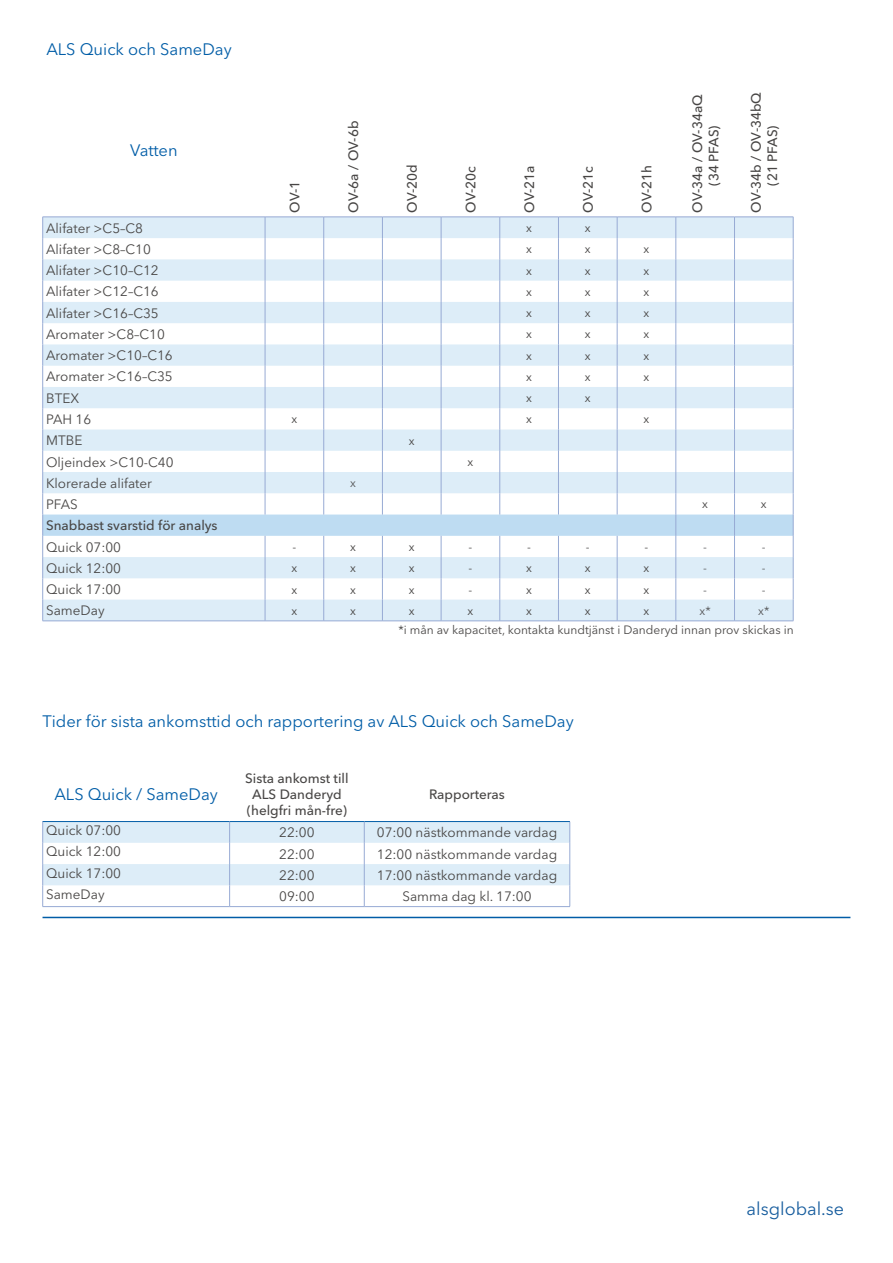
<style>
.page{position:relative;width:893px;height:1263px;background:#fff}
.page>*{position:absolute;margin:0;border:0;box-sizing:border-box;transform-origin:0 0}
.t1{font:18px "Avenir Next LT Pro";color:#175d9e}
.t2{font:16.5px "Avenir Next LT Pro";color:#015da7}
.t3{font:13.5px "Avenir Next LT Pro";color:#484645}
.t4{font:500 13.5px/16.2px "Avenir Next LT Pro";color:#484645;text-align:center}
.t5{font:12px "Avenir Next LT Pro";color:#494746}
.t6{font:12px "Avenir Next LT Pro";color:#484645}
.t7{font:12px "Avenir Next LT Pro";color:#57585a}
</style>
<div class="page">
<svg style="left:42px;top:217px;width:752px;height:404px"></svg>
<hr style="left:43px;top:621px;width:222px;height:1px;background:#97aad4">
<hr style="left:265px;top:621px;width:59px;height:1px;background:#97aad4">
<hr style="left:324px;top:621px;width:58px;height:1px;background:#97aad4">
<hr style="left:382px;top:621px;width:59px;height:1px;background:#97aad4">
<hr style="left:441px;top:621px;width:59px;height:1px;background:#97aad4">
<hr style="left:500px;top:621px;width:58px;height:1px;background:#97aad4">
<hr style="left:558px;top:621px;width:59px;height:1px;background:#97aad4">
<hr style="left:617px;top:621px;width:59px;height:1px;background:#97aad4">
<hr style="left:676px;top:621px;width:58px;height:1px;background:#97aad4">
<hr style="left:734px;top:621px;width:59px;height:1px;background:#97aad4">
<hr style="left:230px;top:906px;width:134px;height:1px;background:#97aad4">
<hr style="left:364px;top:906px;width:206px;height:1px;background:#97aad4">
<svg style="left:42px;top:821px;width:529px;height:85px"></svg>
<hr style="left:43px;top:906px;width:187px;height:1px;background:#97aad4">
<hr style="left:43px;top:917px;width:807px;height:1px;background:#015da7">
<p class="t2" style="left:46px;top:39px;width:187px">ALS Quick och SameDay</p>
<p class="t2" style="left:130px;top:140px;width:49px">Vatten</p>
<p class="t4" style="left:287px;top:213px;width:33px;rotate:-90deg">OV-1</p>
<p class="t4" style="left:345px;top:213px;width:93px;rotate:-90deg">OV-6a / OV-6b</p>
<p class="t4" style="left:404px;top:213px;width:50px;rotate:-90deg">OV-20d</p>
<p class="t4" style="left:463px;top:213px;width:48px;rotate:-90deg">OV-20c</p>
<p class="t4" style="left:521px;top:213px;width:49px;rotate:-90deg">OV-21a</p>
<p class="t4" style="left:580px;top:213px;width:48px;rotate:-90deg">OV-21c</p>
<p class="t4" style="left:639px;top:213px;width:49px;rotate:-90deg">OV-21h</p>
<p class="t4" style="left:689px;top:213px;width:119px;rotate:-90deg">OV-34a / OV-34aQ (34 PFAS)</p>
<p class="t4" style="left:748px;top:213px;width:122px;rotate:-90deg">OV-34b / OV-34bQ (21 PFAS)</p>
<p class="t3" style="left:46px;top:220px;width:99px">Alifater &gt;C5–C8</p>
<p class="t6" style="left:526px;top:221px;width:7px">x</p>
<p class="t6" style="left:585px;top:221px;width:7px">x</p>
<p class="t3" style="left:46px;top:241px;width:106px">Alifater &gt;C8–C10</p>
<p class="t6" style="left:526px;top:242px;width:7px">x</p>
<p class="t6" style="left:585px;top:242px;width:7px">x</p>
<p class="t6" style="left:644px;top:242px;width:7px">x</p>
<p class="t3" style="left:46px;top:262px;width:114px">Alifater &gt;C10–C12</p>
<p class="t6" style="left:526px;top:263px;width:7px">x</p>
<p class="t6" style="left:585px;top:263px;width:7px">x</p>
<p class="t6" style="left:644px;top:263px;width:7px">x</p>
<p class="t3" style="left:46px;top:284px;width:114px">Alifater &gt;C12–C16</p>
<p class="t6" style="left:526px;top:284px;width:7px">x</p>
<p class="t6" style="left:585px;top:284px;width:7px">x</p>
<p class="t6" style="left:644px;top:284px;width:7px">x</p>
<p class="t3" style="left:46px;top:305px;width:114px">Alifater &gt;C16–C35</p>
<p class="t6" style="left:526px;top:306px;width:7px">x</p>
<p class="t6" style="left:585px;top:306px;width:7px">x</p>
<p class="t6" style="left:644px;top:306px;width:7px">x</p>
<p class="t3" style="left:46px;top:326px;width:120px">Aromater &gt;C8–C10</p>
<p class="t6" style="left:526px;top:327px;width:7px">x</p>
<p class="t6" style="left:585px;top:327px;width:7px">x</p>
<p class="t6" style="left:644px;top:327px;width:7px">x</p>
<p class="t3" style="left:46px;top:347px;width:128px">Aromater &gt;C10–C16</p>
<p class="t6" style="left:526px;top:348px;width:7px">x</p>
<p class="t6" style="left:585px;top:348px;width:7px">x</p>
<p class="t6" style="left:644px;top:348px;width:7px">x</p>
<p class="t3" style="left:46px;top:369px;width:128px">Aromater &gt;C16–C35</p>
<p class="t6" style="left:526px;top:369px;width:7px">x</p>
<p class="t6" style="left:585px;top:369px;width:7px">x</p>
<p class="t6" style="left:644px;top:369px;width:7px">x</p>
<p class="t3" style="left:46px;top:390px;width:35px">BTEX</p>
<p class="t6" style="left:526px;top:391px;width:7px">x</p>
<p class="t6" style="left:585px;top:391px;width:7px">x</p>
<p class="t3" style="left:46px;top:411px;width:47px">PAH 16</p>
<p class="t6" style="left:291px;top:412px;width:7px">x</p>
<p class="t6" style="left:526px;top:412px;width:7px">x</p>
<p class="t6" style="left:644px;top:412px;width:7px">x</p>
<p class="t3" style="left:46px;top:432px;width:38px">MTBE</p>
<p class="t6" style="left:409px;top:433px;width:7px">x</p>
<p class="t3" style="left:46px;top:454px;width:129px">Oljeindex &gt;C10-C40</p>
<p class="t6" style="left:468px;top:455px;width:7px">x</p>
<p class="t3" style="left:46px;top:475px;width:107px">Klorerade alifater</p>
<p class="t7" style="left:350px;top:476px;width:7px">x</p>
<p class="t3" style="left:46px;top:496px;width:33px">PFAS</p>
<p class="t6" style="left:702px;top:497px;width:7px">x</p>
<p class="t6" style="left:761px;top:497px;width:7px">x</p>
<p class="t4" style="left:46px;top:517px;width:173px">Snabbast svarstid för analys</p>
<p class="t3" style="left:46px;top:539px;width:76px">Quick 07:00</p>
<p class="t6" style="left:292px;top:540px;width:5px">-</p>
<p class="t6" style="left:350px;top:540px;width:7px">x</p>
<p class="t6" style="left:409px;top:540px;width:7px">x</p>
<p class="t6" style="left:468px;top:540px;width:5px">-</p>
<p class="t6" style="left:527px;top:540px;width:5px">-</p>
<p class="t6" style="left:586px;top:540px;width:5px">-</p>
<p class="t6" style="left:645px;top:540px;width:5px">-</p>
<p class="t7" style="left:703px;top:540px;width:5px">-</p>
<p class="t7" style="left:762px;top:540px;width:5px">-</p>
<p class="t3" style="left:46px;top:560px;width:76px">Quick 12:00</p>
<p class="t6" style="left:291px;top:561px;width:7px">x</p>
<p class="t6" style="left:350px;top:561px;width:7px">x</p>
<p class="t6" style="left:409px;top:561px;width:7px">x</p>
<p class="t6" style="left:468px;top:561px;width:5px">-</p>
<p class="t6" style="left:526px;top:561px;width:7px">x</p>
<p class="t6" style="left:585px;top:561px;width:7px">x</p>
<p class="t6" style="left:644px;top:561px;width:7px">x</p>
<p class="t7" style="left:703px;top:561px;width:5px">-</p>
<p class="t7" style="left:762px;top:561px;width:5px">-</p>
<p class="t3" style="left:46px;top:581px;width:76px">Quick 17:00</p>
<p class="t6" style="left:291px;top:582px;width:7px">x</p>
<p class="t6" style="left:350px;top:582px;width:7px">x</p>
<p class="t6" style="left:409px;top:582px;width:7px">x</p>
<p class="t6" style="left:468px;top:582px;width:5px">-</p>
<p class="t6" style="left:526px;top:582px;width:7px">x</p>
<p class="t6" style="left:585px;top:582px;width:7px">x</p>
<p class="t6" style="left:644px;top:582px;width:7px">x</p>
<p class="t7" style="left:703px;top:582px;width:5px">-</p>
<p class="t7" style="left:762px;top:582px;width:5px">-</p>
<p class="t3" style="left:46px;top:603px;width:60px">SameDay</p>
<p class="t6" style="left:291px;top:603px;width:7px">x</p>
<p class="t6" style="left:350px;top:603px;width:7px">x</p>
<p class="t6" style="left:409px;top:603px;width:7px">x</p>
<p class="t6" style="left:468px;top:603px;width:7px">x</p>
<p class="t6" style="left:526px;top:603px;width:7px">x</p>
<p class="t6" style="left:585px;top:603px;width:7px">x</p>
<p class="t6" style="left:644px;top:603px;width:7px">x</p>
<p class="t7" style="left:700px;top:603px;width:13px">x*</p>
<p class="t7" style="left:758px;top:603px;width:13px">x*</p>
<p class="t5" style="left:398px;top:623px;width:397px">*i mån av kapacitet, kontakta kundtjänst i Danderyd innan prov skickas in</p>
<p class="t2" style="left:43px;top:712px;width:533px">Tider för sista ankomsttid och rapportering av ALS Quick och SameDay</p>
<p class="t2" style="left:54px;top:784px;width:165px">ALS Quick / SameDay</p>
<p class="t4" style="left:245px;top:770px;width:105px">Sista ankomst till<br>ALS Danderyd</p>
<p class="t4" style="left:247px;top:802px;width:102px">(helgfri mån-fre)</p>
<p class="t4" style="left:429px;top:786px;width:77px">Rapporteras</p>
<p class="t3" style="left:46px;top:822px;width:76px">Quick 07:00</p>
<p class="t3" style="left:279px;top:824px;width:37px">22:00</p>
<p class="t3" style="left:377px;top:824px;width:182px">07:00 nästkommande vardag</p>
<p class="t3" style="left:46px;top:844px;width:76px">Quick 12:00</p>
<p class="t3" style="left:279px;top:846px;width:37px">22:00</p>
<p class="t3" style="left:377px;top:846px;width:182px">12:00 nästkommande vardag</p>
<p class="t3" style="left:46px;top:865px;width:76px">Quick 17:00</p>
<p class="t3" style="left:279px;top:867px;width:37px">22:00</p>
<p class="t3" style="left:377px;top:867px;width:182px">17:00 nästkommande vardag</p>
<p class="t3" style="left:46px;top:886px;width:60px">SameDay</p>
<p class="t3" style="left:279px;top:888px;width:37px">09:00</p>
<p class="t3" style="left:402px;top:888px;width:131px">Samma dag kl. 17:00</p>
<p class="t1" style="left:747px;top:1198px;width:99px">alsglobal.se</p>
</div>
